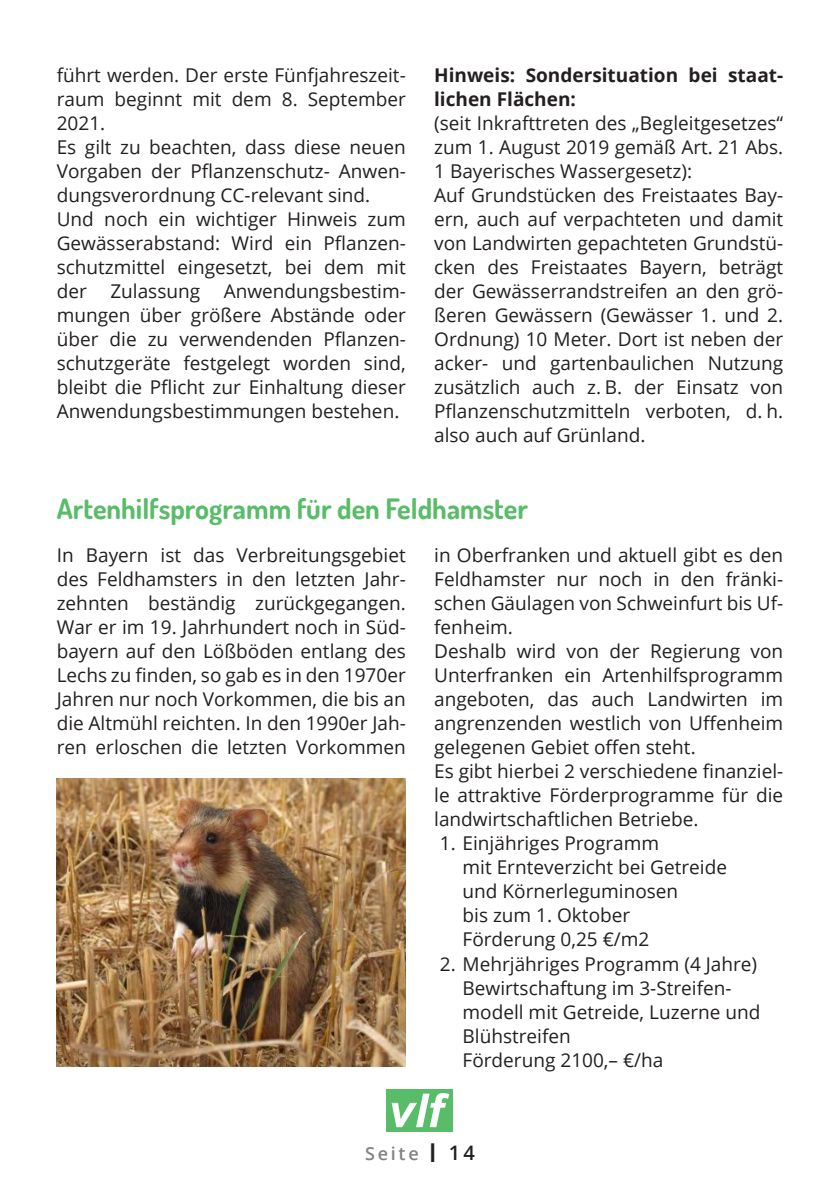
<style>
.page{position:relative;width:840px;height:1191px;background:#fff}
.page>*{position:absolute;margin:0;border:0;box-sizing:border-box;transform-origin:0 0}
.t1{font:700 28px "Dosis";color:#59bc68}
.t2{font:19px/24px "Open Sans";color:#231f20}
.t3{font:700 19px/24px "Open Sans";color:#231f20}
.t4{font:600 18px "Open Sans";letter-spacing:.15em;color:#808285}
.s1{font-size:26px;color:#231f20}
.s2{font-size:20px;color:#231f20}
</style>
<div class="page">
<div style="left:386px;top:1089px;width:67px;height:42px;background:#59bc68"></div>
<svg style="left:391px;top:1093px;width:58px;height:34px"></svg>
<img style="left:57px;top:778px;width:348px;height:288px">
<p class="t2" style="left:57px;top:63px;width:350px">führt werden. Der erste Fünfjahreszeit&shy;raum beginnt mit dem 8. September 2021.<br>Es gilt zu beachten, dass diese neuen Vorgaben der Pflanzenschutz- Anwen&shy;dungsverordnung CC-relevant sind.<br>Und noch ein wichtiger Hinweis zum Gewässerabstand: Wird ein Pflanzen&shy;schutzmittel eingesetzt, bei dem mit der Zulassung Anwendungsbestim&shy;mungen über größere Abstände oder über die zu verwendenden Pflanzen&shy;schutzgeräte festgelegt worden sind, bleibt die Pflicht zur Einhaltung dieser Anwendungsbestimmungen bestehen.</p>
<p class="t3" style="left:434px;top:63px;width:349px">Hinweis: Sondersituation bei staat&shy;lichen Flächen:</p>
<p class="t2" style="left:434px;top:111px;width:350px">(seit Inkrafttreten des „Begleitgesetzes“ zum 1. August 2019 gemäß Art. 21 Abs.<br>1 Bayerisches Wassergesetz):<br>Auf Grundstücken des Freistaates Bay&shy;ern, auch auf verpachteten und damit von Landwirten gepachteten Grundstü&shy;cken des Freistaates Bayern, beträgt der Gewässerrandstreifen an den grö&shy;ßeren Gewässern (Gewässer 1. und 2.<br>Ordnung) 10 Meter. Dort ist neben der acker- und gartenbaulichen Nutzung zusätzlich auch z. B. der Einsatz von Pflanzenschutzmitteln verboten, d. h. also auch auf Grünland.</p>
<h1 class="t1" style="left:57px;top:491px;width:472px">Artenhilfsprogramm für den Feldhamster</h1>
<p class="t2" style="left:57px;top:543px;width:350px;text-align:justify">In Bayern ist das Verbreitungsgebiet des Feldhamsters in den letzten Jahr&shy;zehnten beständig zurückgegangen.<br>War er im 19. Jahrhundert noch in Süd&shy;bayern auf den Lößböden entlang des Lechs zu finden, so gab es in den 1970er Jahren nur noch Vorkommen, die bis an die Altmühl reichten. In den 1990er Jah&shy;ren erloschen die letzten Vorkommen</p>
<p class="t2" style="left:434px;top:543px;width:350px">in Oberfranken und aktuell gibt es den Feldhamster nur noch in den fränki&shy;schen Gäulagen von Schweinfurt bis Uf&shy;fenheim.<br>Deshalb wird von der Regierung von Unterfranken ein Artenhilfsprogramm angeboten, das auch Landwirten im angrenzenden westlich von Uffenheim gelegenen Gebiet offen steht.<br>Es gibt hierbei 2 verschiedene finanziel&shy;le attraktive Förderprogramme für die landwirtschaftlichen Betriebe.</p>
<p class="t2" style="left:462px;top:831px;width:266px;text-indent:-23px">1. Einjähriges Programm<br>mit Ernteverzicht bei Getreide und Körnerleguminosen<br>bis zum 1. Oktober<br>Förderung 0,25 €/m2</p>
<p class="t2" style="left:462px;top:951px;width:299px;text-indent:-23px">2. Mehrjähriges Programm (4 Jahre)<br>Bewirtschaftung im 3-Streifen&shy;modell mit Getreide, Luzerne und<br>Blühstreifen<br>Förderung 2100,– €/ha</p>
<p class="t4" style="left:365px;top:1140px;width:111px">Seite <span class="s1">I</span> <span class="s2">14</span></p>
</div>
